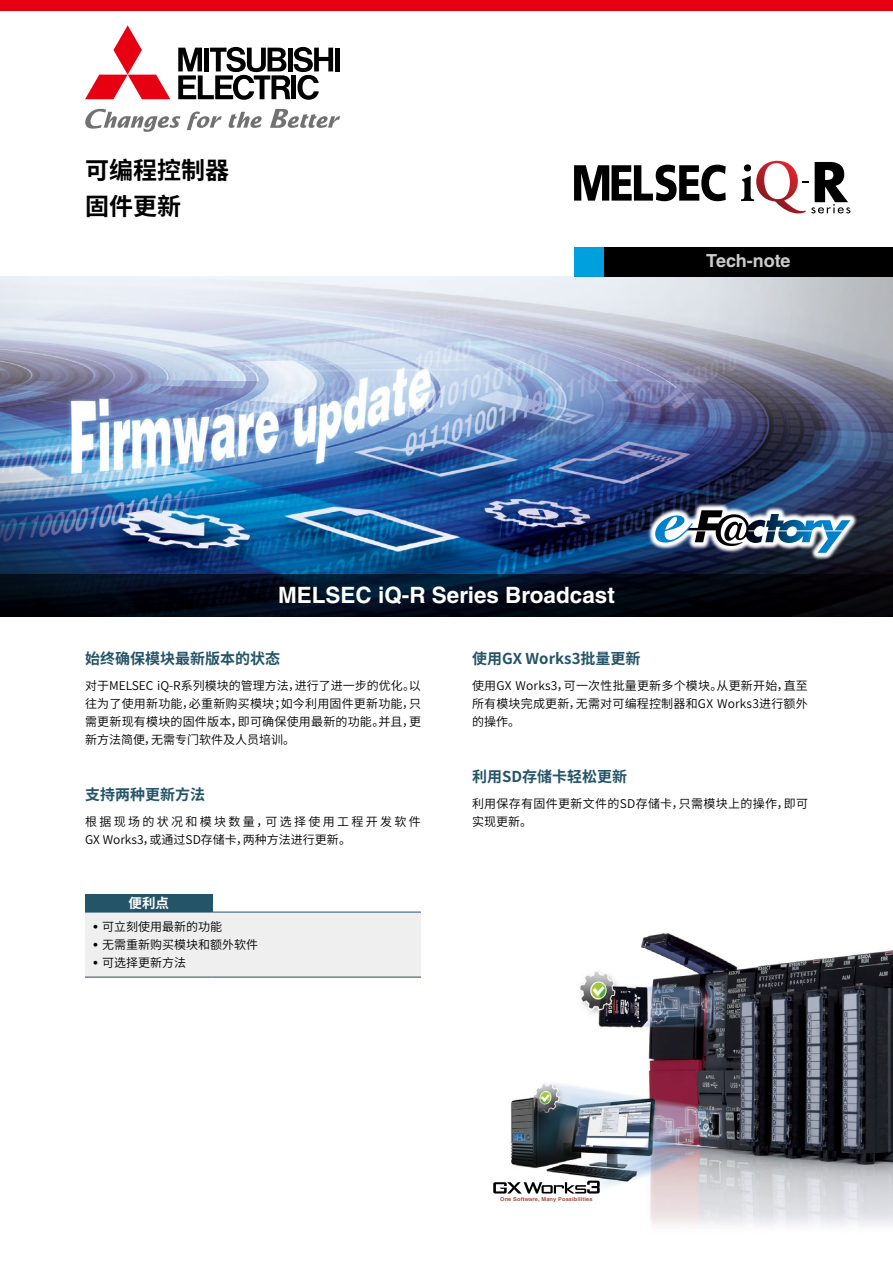
<style>
.page{position:relative;width:893px;height:1263px;background:#fff}
.page>*{position:absolute;margin:0;border:0;box-sizing:border-box;transform-origin:0 0}
.t1{font:700 24px/36px "Source Han Sans CN";color:#000}
.t2{font:700 22.5px "Helvetica LT Std";color:#fff}
.t3{font:700 18px "Helvetica LT Std";letter-spacing:-.005em;color:#fff}
.t4{font:700 15px "Source Han Sans CN";color:#245468}
.t5{font:700 13.5px "Source Han Sans CN";color:#fff}
.t6{font:12px/18px "Source Han Sans CN";letter-spacing:.015em;color:#000;text-align:justify}
.t7{font:12px/18px "Source Han Sans CN";letter-spacing:.195em;color:#000}
.t8{font:700 5.4px "Helvetica LT Std";letter-spacing:.02em;color:#a4493d;scale:1.05 1}
.s1{font-family:"Helvetica LT Std"}
</style>
<div class="page">
<img style="left:0;top:276px;width:893px;height:298px">
<svg style="left:187px;top:112px;width:35px;height:18px"></svg>
<svg style="left:270px;top:109px;width:70px;height:19px"></svg>
<svg style="left:85px;top:109px;width:95px;height:23px"></svg>
<svg style="left:229px;top:112px;width:33px;height:16px"></svg>
<svg style="left:85px;top:25px;width:85px;height:74px"></svg>
<div style="left:335px;top:48px;width:5px;height:23px;background:#000"></div>
<svg style="left:178px;top:47px;width:155px;height:53px"></svg>
<img style="left:494px;top:933px;width:399px;height:292px">
<div style="left:604px;top:247px;width:289px;height:29px;background:#000"></div>
<div style="left:574px;top:247px;width:30px;height:29px;background:#009fde"></div>
<svg style="left:574px;top:165px;width:152px;height:36px"></svg>
<svg style="left:741px;top:161px;width:109px;height:52px"></svg>
<svg style="left:0;top:574px;width:893px;height:43px;background:#020a16"></svg>
<svg style="left:647px;top:503px;width:211px;height:57px;background:#2f3d5a"></svg>
<img style="left:655px;top:510px;width:195px;height:43px">
<div style="left:85px;top:894px;width:128px;height:18px;background:#245468"></div>
<div style="left:85px;top:912px;width:336px;height:65px;background:#efefef"></div>
<hr style="left:85px;top:912px;width:128px;height:1px;background:#245468">
<hr style="left:213px;top:912px;width:208px;height:1px;background:#245468">
<hr style="left:85px;top:977px;width:128px;height:1px;background:#245468">
<hr style="left:213px;top:977px;width:208px;height:1px;background:#245468">
<svg style="left:493px;top:1180px;width:107px;height:13px"></svg>
<div style="left:0;top:0;width:893px;height:10px;background:#e60012"></div>
<h1 class="t1" style="left:85px;top:153px;width:145px">可编程控制器固件更新</h1>
<h3 class="t3" style="left:706px;top:250px;width:86px">Tech-note</h3>
<h2 class="t2" style="left:278px;top:581px;width:338px">MELSEC iQ-R Series Broadcast</h2>
<p class="t4" style="left:85px;top:650px;width:196px">始终确保模块最新版本的状态</p>
<p class="t6" style="left:85px;top:677px;width:337px">对于MELSEC iQ-R系列模块的管理方法，进行了进一步的优化。以往为了使用新功能，必重新购买模块；如今利用固件更新功能，只需更新现有模块的固件版本，即可确保使用最新的功能。并且，更新方法简便，无需专门软件及人员培训。</p>
<p class="t4" style="left:85px;top:786px;width:121px">支持两种更新方法</p>
<p class="t7" style="left:85px;top:813px;width:337px">根据现场的状况和模块数量，可选择使用工程开发软件<br>GX Works3，或通过SD存储卡，两种方法进行更新。</p>
<p class="t5" style="left:129px;top:896px;width:42px">便利点</p>
<p class="t6" style="left:94px;top:918px;width:130px"><span class="s1">•</span> 可立刻使用最新的功能</p>
<p class="t6" style="left:94px;top:936px;width:166px"><span class="s1">•</span> 无需重新购买模块和额外软件</p>
<p class="t6" style="left:94px;top:954px;width:94px"><span class="s1">•</span> 可选择更新方法</p>
<p class="t4" style="left:472px;top:650px;width:170px">使用GX Works3批量更新</p>
<p class="t6" style="left:472px;top:677px;width:337px">使用GX Works3，可一次性批量更新多个模块。从更新开始，直至所有模块完成更新，无需对可编程控制器和GX Works3进行额外的操作。</p>
<p class="t4" style="left:472px;top:768px;width:157px">利用SD存储卡轻松更新</p>
<p class="t6" style="left:472px;top:795px;width:338px">利用保存有固件更新文件的SD存储卡，只需模块上的操作，即可实现更新。</p>
<p class="t8" style="left:500px;top:1195px;width:90px">One Software, Many Possibilities</p>
</div>
